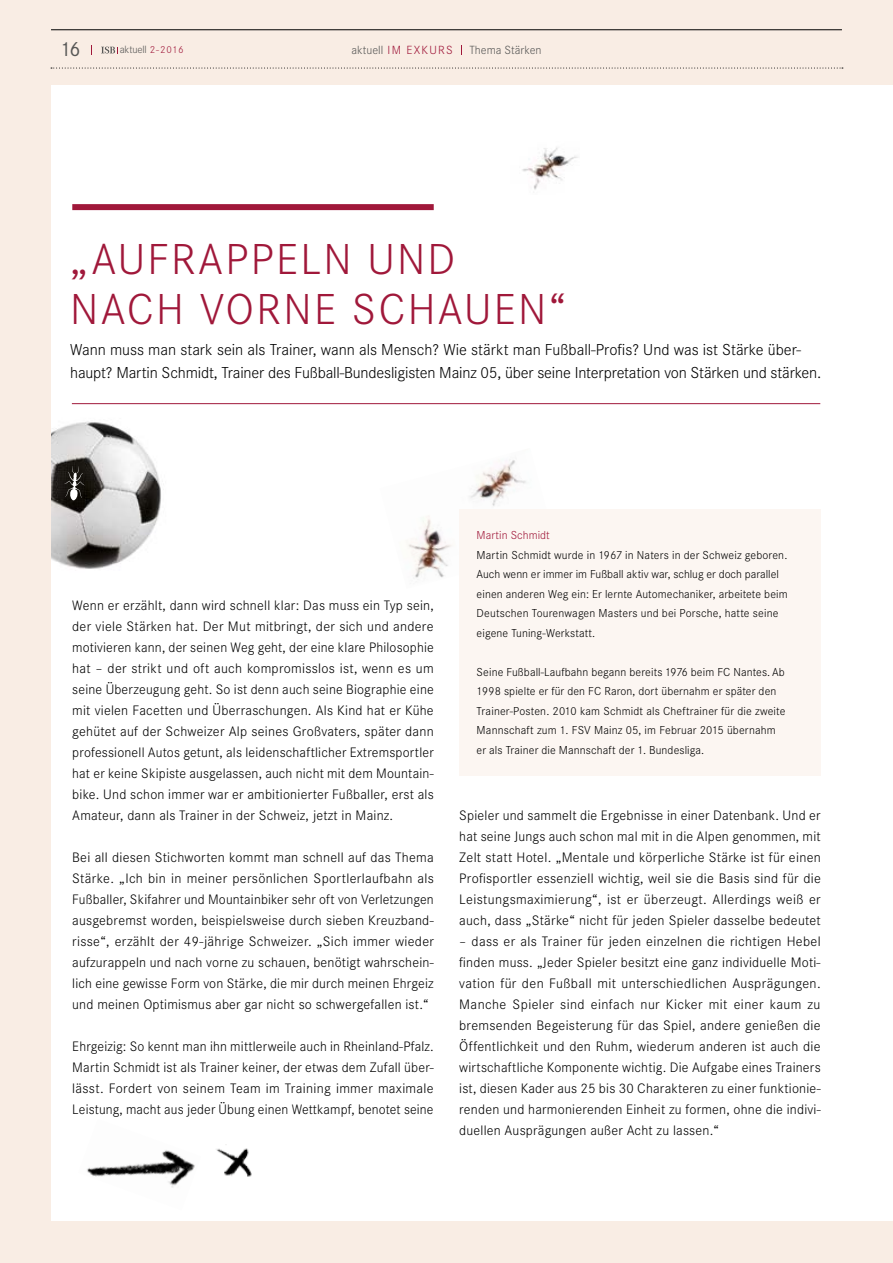
<style>
.page{position:relative;width:893px;height:1263px;background:#f9ede4}
.page>*{position:absolute;margin:0;border:0;box-sizing:border-box;transform-origin:0 0}
.t1{font:300 45px/49.5px "Corporate S";letter-spacing:.05em;color:#a0183a}
.t2{font:21px "Corporate S";color:#575756}
.t3{font:300 16.5px/22.5px "Corporate S";letter-spacing:-.01em;color:#000}
.t4{font:300 14.25px/21px "Corporate S";letter-spacing:.015em;color:#000;text-align:justify}
.t5{font:300 12.3px "Corporate S";color:#a0183a}
.t6{font:300 12.3px "Corporate S";color:#575756}
.t7{font:300 12px/19.5px "Corporate S";letter-spacing:.01em;color:#000}
.t8{font:300 12px "Corporate S";letter-spacing:.005em;color:#a0183a}
.t9{font:300 10.95px "Corporate S";color:#575756}
.s1{font-size:10.5px;color:#a0183a}
.s2{color:#575756}
</style>
<div class="page">
<div style="left:51px;top:85px;width:842px;height:1135px;background:#fff"></div>
<img style="left:51px;top:421px;width:110px;height:148px">
<hr style="left:51px;top:29px;width:791px;height:1px;background:#000">
<svg style="left:101px;top:47px;width:17px;height:6px"></svg>
<svg style="left:51px;top:68px;width:792px;height:1px"></svg>
<img style="left:408px;top:460px;width:119px;height:118px">
<svg style="left:64px;top:466px;width:21px;height:34px"></svg>
<img style="left:522px;top:147px;width:56px;height:43px">
<div style="left:72px;top:204px;width:362px;height:6px;background:#a0183a"></div>
<hr style="left:72px;top:403px;width:748px;height:1px;background:#a0183a">
<div style="left:459px;top:509px;width:362px;height:266px;background:#fcf6f2"></div>
<img style="left:87px;top:1150px;width:108px;height:38px">
<img style="left:216px;top:1148px;width:36px;height:29px">
<h2 class="t2" style="left:60px;top:37px;width:23px">16</h2>
<p class="t9" style="left:120px;top:43px;width:65px">aktuell <span class="s1">2-2016</span></p>
<p class="t5" style="left:351px;top:43px;width:100px"><span class="s2">aktuell</span> im exku rs</p>
<p class="t6" style="left:469px;top:43px;width:74px">Thema Stärken</p>
<h1 class="t1" style="left:70px;top:235px;width:497px">„Aufrappeln un d nach vorne schauen“</h1>
<p class="t3" style="left:70px;top:339px;width:753px">Wann muss man stark sein als Trainer, wann als Mensch? Wie stärkt man Fußball-Profis? Und was ist Stärke über&shy;haupt? Martin Schmidt, Trainer des Fußball-Bundesligisten Mainz 05, über seine I nterpretation von Stärken und stärken.</p>
<p class="t4" style="left:72px;top:595px;width:363px">Wenn er erzählt, dann wird schnell klar: Das muss ein Typ sein, der viele Stärken hat. Der Mut mitbringt, der sich und andere motivieren kann, der seinen Weg geht, der eine klare Philosophie hat – der strikt und oft auch kompromisslos ist, wenn es um seine Überzeugung geht. So ist denn auch seine Biographie eine mit vielen Facetten und Überraschungen. Als Kind hat er Kühe gehütet auf der Schweizer Alp seines Großvaters, später dann professionell Autos getunt, als leidenschaftlicher Extremsportler hat er keine Skipiste ausgelassen, auch nicht mit dem Mountain&shy;bike. Und schon immer war er ambitionierter Fußballer, erst als Amateur, dann als Trainer in der Schweiz, jetzt in Mainz.</p>
<p class="t4" style="left:72px;top:847px;width:363px">Bei all diesen Stichworten kommt man schnell auf das Thema Stärke. „Ich bin in meiner persönlichen Sportlerlaufbahn als Fußballer, Skifahrer und Mountainbiker sehr oft von Verletzungen ausgebremst worden, beispielsweise durch sieben Kreuzband&shy;risse“, erzählt der 49-jährige Schweizer. „Sich immer wieder aufzurappeln und nach vorne zu schauen, benötigt wahrschein&shy;lich eine gewisse Form von Stärke, die mir durch meinen Ehrgeiz und meinen Optimismus aber gar nicht so schwergefallen ist.“</p>
<p class="t4" style="left:72px;top:1036px;width:363px">Ehrgeizig: So kennt man ihn mittlerweile auch in Rheinland-Pfalz.<br>Martin Schmidt ist als Trainer keiner, der etwas dem Zufall über&shy;lässt. Fordert von seinem Team im Training immer maximale Leistung, macht aus jeder Übung einen Wettkampf, benotet seine</p>
<p class="t8" style="left:477px;top:528px;width:75px">Martin Schmidt</p>
<p class="t7" style="left:477px;top:545px;width:313px">Martin Schmidt wurde in 1967 in Naters in der Schweiz geboren.<br>Auch wenn er immer im Fußball aktiv war, schlug er doch parallel einen anderen Weg ein: Er lernte Automechaniker, arbeitete beim Deutschen Tourenwagen Masters und bei Porsche, hatte seine eigene Tuning-Werkstatt.</p>
<p class="t7" style="left:477px;top:662px;width:310px">Seine Fußball-Laufbahn begann bereits 1976 beim FC Nantes. Ab 1998 spielte er für den FC Raron, dort übernahm er später den Trainer-Posten. 2010 kam Schmidt als Cheftrainer für die zweite Mannschaft zum 1. FSV Mainz 05, im Februar 2015 übernahm er als Trainer die Mannschaft der 1. Bundesliga.</p>
<p class="t4" style="left:459px;top:805px;width:363px">Spieler und sammelt die Ergebnisse in einer Datenbank. Und er hat seine Jungs auch schon mal mit in die Alpen genommen, mit Zelt statt Hotel. „Mentale und körperliche Stärke ist für einen Profisportler essenziell wichtig, weil sie die Basis sind für die Leistungsmaximierung“, ist er überzeugt. Allerdings weiß er auch, dass „Stärke“ nicht für jeden Spieler dasselbe bedeutet</p>
<p class="t4" style="left:459px;top:931px;width:363px">– dass er als Trainer für jeden einzelnen die richtigen Hebel finden muss. „Jeder Spieler besitzt eine ganz individuelle Moti&shy;vation für den Fußball mit unterschiedlichen Ausprägungen.<br>Manche Spieler sind einfach nur Kicker mit einer kaum zu bremsenden Begeisterung für das Spiel, andere genießen die Öffentlichkeit und den Ruhm, wiederum anderen ist auch die wirtschaftliche Komponente wichtig. Die Aufgabe eines Trainers ist, diesen Kader aus 25 bis 30 Charakteren zu einer funktionie&shy;renden und harmonierenden Einheit zu formen, ohne die indivi&shy;duellen Ausprägungen außer Acht zu lassen.“</p>
</div>
